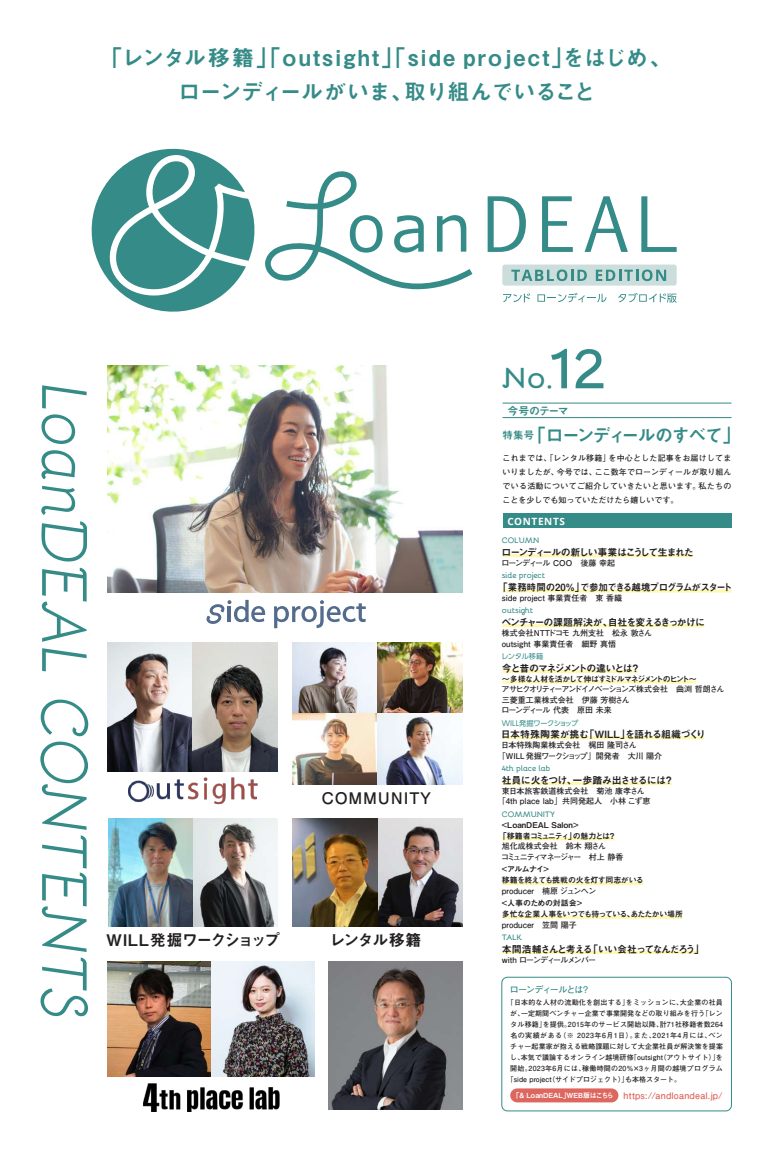
<style>
.page{position:relative;width:774px;height:1151px;background:#fff}
.page>*{position:absolute;margin:0;border:0;box-sizing:border-box;transform-origin:0 0}
.t1{font:italic 65px "Bellota";letter-spacing:-.01em;color:#348b87;scale:.9 1}
.t2{font:700 29.5px "Bellota";color:#348b87}
.t3{font:22px/34px "Midashi Go Pr 6 N MB31";letter-spacing:.02em;color:#348b87;text-align:center}
.t4{font:18px "Midashi Go Pr 6 N MB31";letter-spacing:-.1em;color:#348b87}
.t5{font:16px "Midashi Go Pr 6 N MB31";letter-spacing:-.07em;color:#231f20}
.t6{font:700 16px "Futo Go B101 Pr 6 N";letter-spacing:.05em;color:#231f20}
.t7{font:11px "Midashi Go Pr 6 N MB31";letter-spacing:-.095em;color:#348b87}
.t8{font:10px "Midashi Go Pr 6 N MB31";letter-spacing:-.13em;color:#231f20}
.t9{font:10px "Midashi Go Pr 6 N MB31";letter-spacing:-.06em;color:#231f20;scale:.95 1}
.t10{font:10px "Midashi Go Pr 6 N MB31";letter-spacing:-.03em;color:#231f20}
.t11{font:10px "Midashi Go Pr 6 N MB31";letter-spacing:-.095em;color:#231f20}
.t12{font:10px "Midashi Go Pr 6 N MB31";letter-spacing:-.055em;color:#231f20}
.t13{font:10px "Midashi Go Pr 6 N MB31";letter-spacing:-.135em;color:#231f20}
.t14{font:700 10px "Open Sans";letter-spacing:.065em;color:#fff}
.t15{font:700 9px "Futo Go B101 Pr 6 N";letter-spacing:.025em;color:#dd675f}
.t16{font:700 9px "Futo Go B101 Pr 6 N";letter-spacing:-.095em;color:#348b87}
.t17{font:700 8px/14px "Futo Go B101 Pr 6 N";color:#231f20}
.t18{font:8px/11px "Midashi Go Pr 6 N MB31";letter-spacing:-.095em;color:#231f20}
.t19{font:700 8px/10.5px "Futo Go B101 Pr 6 N";letter-spacing:-.11em;color:#231f20}
.t20{font:700 8px "Bellota";color:#348b87}
.t21{font:8px/11px "Midashi Go Pr 6 N MB31";color:#231f20}
.t22{font:700 8px/10.5px "Futo Go B101 Pr 6 N";letter-spacing:-.12em;color:#231f20}
.t23{font:700 8px "Futo Go B101 Pr 6 N";letter-spacing:-.08em;color:#231f20}
.t24{font:700 8px "Futo Go B101 Pr 6 N";letter-spacing:-.085em;color:#231f20}
.t25{font:700 8px "Bellota";letter-spacing:-.02em;color:#348b87}
.t26{font:7.2px "UD Shin Go Pr 6 N";letter-spacing:-.035em;color:#348b87}
.t27{font:700 7px "Futo Go B101 Pr 6 N";letter-spacing:.015em;color:#231f20}
.t28{font:700 7px "Futo Go B101 Pr 6 N";letter-spacing:.07em;color:#231f20}
.t29{font:700 7px "Futo Go B101 Pr 6 N";letter-spacing:.035em;color:#231f20}
.s1{font-size:59px}
.s2{font-family:"Midashi Go Pr 6 N MB31";font-weight:400;font-size:7px;color:#fff}
</style>
<div class="page">
<img style="left:108px;top:642px;width:170px;height:129px">
<svg style="left:503px;top:293px;width:27px;height:9px"></svg>
<svg style="left:537px;top:293px;width:69px;height:9px"></svg>
<div style="left:502px;top:265px;width:175px;height:21px;background:#ccdedc;border-radius:3px"></div>
<svg style="left:511px;top:269px;width:76px;height:12px"></svg>
<svg style="left:596px;top:269px;width:70px;height:12px"></svg>
<svg style="left:91px;top:148px;width:164px;height:164px"></svg>
<svg style="left:488px;top:196px;width:38px;height:56px"></svg>
<svg style="left:542px;top:196px;width:31px;height:56px"></svg>
<svg style="left:584px;top:196px;width:44px;height:56px"></svg>
<svg style="left:641px;top:196px;width:36px;height:56px"></svg>
<svg style="left:265px;top:171px;width:207px;height:118px"></svg>
<div style="left:501px;top:977px;width:231px;height:134px;border:1px solid #348b87;border-radius:6px"></div>
<div style="left:510px;top:1088px;width:108px;height:14px;background:#dd675f;border-radius:7px"></div>
<div style="left:502px;top:513px;width:229px;height:15px;background:#348b87"></div>
<hr style="left:502px;top:417px;width:229px;height:1px;background:#348b87">
<hr style="left:502px;top:403px;width:229px;height:1px;background:#348b87">
<svg style="left:618px;top:293px;width:59px;height:10px"></svg>
<hr style="left:502px;top:554px;width:191px;height:3px;background:#fff8ae">
<hr style="left:502px;top:589px;width:229px;height:3px;background:#fff8ae">
<hr style="left:502px;top:624px;width:202px;height:3px;background:#fff8ae">
<hr style="left:502px;top:670px;width:135px;height:3px;background:#fff8ae">
<hr style="left:502px;top:736px;width:202px;height:3px;background:#fff8ae">
<hr style="left:502px;top:782px;width:169px;height:3px;background:#fff8ae">
<hr style="left:502px;top:837px;width:113px;height:3px;background:#fff8ae">
<hr style="left:502px;top:882px;width:141px;height:3px;background:#fff8ae">
<hr style="left:503px;top:916px;width:179px;height:3px;background:#fff8ae">
<hr style="left:503px;top:951px;width:195px;height:3px;background:#fff8ae">
<hr style="left:502px;top:680px;width:194px;height:3px;background:#fff8ae">
<svg style="left:206px;top:600px;width:59px;height:24px"></svg>
<svg style="left:274px;top:600px;width:92px;height:28px"></svg>
<img style="left:108px;top:819px;width:170px;height:107px">
<img style="left:143px;top:1083px;width:136px;height:28px">
<img style="left:108px;top:366px;width:354px;height:227px">
<img style="left:128px;top:777px;width:130px;height:27px">
<img style="left:108px;top:961px;width:207px;height:115px">
<img style="left:292px;top:819px;width:170px;height:107px">
<img style="left:292px;top:642px;width:170px;height:142px">
<img style="left:329px;top:962px;width:133px;height:147px">
<h3 class="t3" style="left:100px;top:40px;width:573px">「レンタル移籍」「outsight」「side project」をはじめ、ローンディールがいま、取り組んでいること</h3>
<h1 class="t1" style="left:116px;top:384px;width:708px;rotate:90deg">LoanDEAL CONTENTS</h1>
<h3 class="t6" style="left:322px;top:785px;width:111px">COMMUNITY</h3>
<h3 class="t5" style="left:106px;top:927px;width:175px">WILL発掘ワークショップ</h3>
<h3 class="t5" style="left:329px;top:927px;width:94px">レンタル移籍</h3>
<h2 class="t2" style="left:502px;top:352px;width:106px">No.<span class="s1">12</span></h2>
<h3 class="t7" style="left:507px;top:402px;width:63px">今号のテーマ</h3>
<p class="t17" style="left:502px;top:451px;width:230px;text-align:justify">これまでは、「レンタル移籍」を中心とした記事をお届けしてまいりましたが、今号では、ここ数年でローンディールが取り組んでいる活動についてご紹介していきたいと思います。私たちのことを少しでも知っていただけたら嬉しいです。</p>
<p class="t20" style="left:502px;top:534px;width:39px">COLUMN</p>
<p class="t8" style="left:501px;top:544px;width:194px">ローンディールの新しい事業はこうして生まれた</p>
<p class="t23" style="left:501px;top:557px;width:115px">ローンディール COO　後藤 幸起</p>
<p class="t25" style="left:502px;top:569px;width:45px">side project</p>
<p class="t9" style="left:498px;top:579px;width:248px">「業務時間の20％」で参加できる越境プログラムがスタート</p>
<p class="t17" style="left:502px;top:591px;width:122px">side project 事業責任者　東 香織</p>
<p class="t20" style="left:502px;top:604px;width:33px">outsight</p>
<p class="t11" style="left:501px;top:614px;width:205px">ベンチャーの課題解決が、自社を変えるきっかけに</p>
<p class="t17" style="left:502px;top:628px;width:152px;line-height:10.5px">株式会社ＮＴＴドコモ 九州支社　松永 敦さんoutsight 事業責任者　細野 真悟</p>
<p class="t26" style="left:501px;top:651px;width:44px">レンタル移籍</p>
<p class="t13" style="left:502px;top:660px;width:140px">今と昔のマネジメントの違いとは？</p>
<p class="t18" style="left:502px;top:673px;width:197px">～多様な人材を活かして伸ばすミドルマネジメントのヒント～</p>
<p class="t19" style="left:501px;top:684px;width:224px">アサヒクオリティーアンドイノベーションズ株式会社　曲渕 哲朗さん三菱重工業株式会社　伊藤 芳樹さん<br>ローンディール 代表　原田 未来</p>
<p class="t26" style="left:502px;top:717px;width:78px">WILL発掘ワークショップ</p>
<p class="t10" style="left:501px;top:726px;width:206px">日本特殊陶業が挑む「WILL」を語れる組織づくり</p>
<p class="t17" style="left:498px;top:740px;width:166px;line-height:10.5px;text-indent:3px">日本特殊陶業株式会社　梶田 隆司さん「WILL発掘ワークショップ」開発者　大川 陽介</p>
<p class="t20" style="left:502px;top:761px;width:50px">4th place lab</p>
<p class="t12" style="left:502px;top:772px;width:173px">社員に火をつけ、一歩踏み出させるには？</p>
<p class="t17" style="left:498px;top:785px;width:154px;line-height:10.5px;text-align:center">東日本旅客鉄道株式会社　菊池 康孝さん「4th place lab」共同発起人　小林 こず恵</p>
<p class="t20" style="left:502px;top:807px;width:55px">COMMUNITY</p>
<p class="t21" style="left:499px;top:819px;width:119px;text-indent:3px">&lt;LoanDEAL Salon&gt;<br>「移籍者コミュニティ」の魅力とは？</p>
<p class="t22" style="left:501px;top:841px;width:124px">旭化成株式会社　鈴木 翔さん<br>コミュニティマネージャー　村上 静香</p>
<p class="t18" style="left:502px;top:863px;width:143px">&lt;アルムナイ&gt;<br>移籍を終えても挑戦の火を灯す同志がいる</p>
<p class="t17" style="left:502px;top:883px;width:96px">producer　楠原 ジュンヘン</p>
<p class="t18" style="left:502px;top:897px;width:183px">&lt;人事のための対話会&gt;<br>多忙な企業人事をいつでも待っている、あたたかい場所</p>
<p class="t17" style="left:502px;top:917px;width:76px">producer　笠間 陽子</p>
<p class="t20" style="left:502px;top:930px;width:22px">TALK</p>
<p class="t8" style="left:502px;top:941px;width:204px">本間浩輔さんと考える「いい会社ってなんだろう」</p>
<p class="t24" style="left:502px;top:953px;width:96px">with ローンディールメンバー</p>
<h3 class="t4" style="left:502px;top:421px;width:240px"><sup>特集号</sup>「ローンディールのすべて」</h3>
<p class="t14" style="left:507px;top:514px;width:59px">CONTENTS</p>
<p class="t16" style="left:510px;top:983px;width:82px">ローンディールとは？</p>
<p class="t27" style="left:507px;top:997px;width:218px">「日本的な人材の流動化を創出する」をミッションに、大企業の社員</p>
<p class="t27" style="left:510px;top:1008px;width:214px">が、一定期間ベンチャー企業で事業開発などの取り組みを行う「レン</p>
<p class="t27" style="left:510px;top:1019px;width:214px">タル移籍」を提供。2015年のサービス開始以降、計71社移籍者数264</p>
<p class="t28" style="left:510px;top:1030px;width:214px">名の実績がある（※ 2023年6月1日）。また、2021年4月には、ベン</p>
<p class="t27" style="left:510px;top:1041px;width:214px">チャー起業家が抱える戦略課題に対して大企業社員が解決策を提案</p>
<p class="t27" style="left:510px;top:1052px;width:214px">し、本気で議論するオンライン越境研修「outsight（アウトサイト）」を</p>
<p class="t29" style="left:510px;top:1063px;width:214px">開始。2023年6月には、稼働時間の20%×3ヶ月間の越境プログラム</p>
<p class="t27" style="left:507px;top:1074px;width:176px">「side project（サイドプロジェクト）」も本格スタート。</p>
<p class="t15" style="left:512px;top:1088px;width:212px"><span class="s2">「&amp; LoanDEAL」WEB版はこちら</span> https://andloandeal.jp/</p>
</div>
